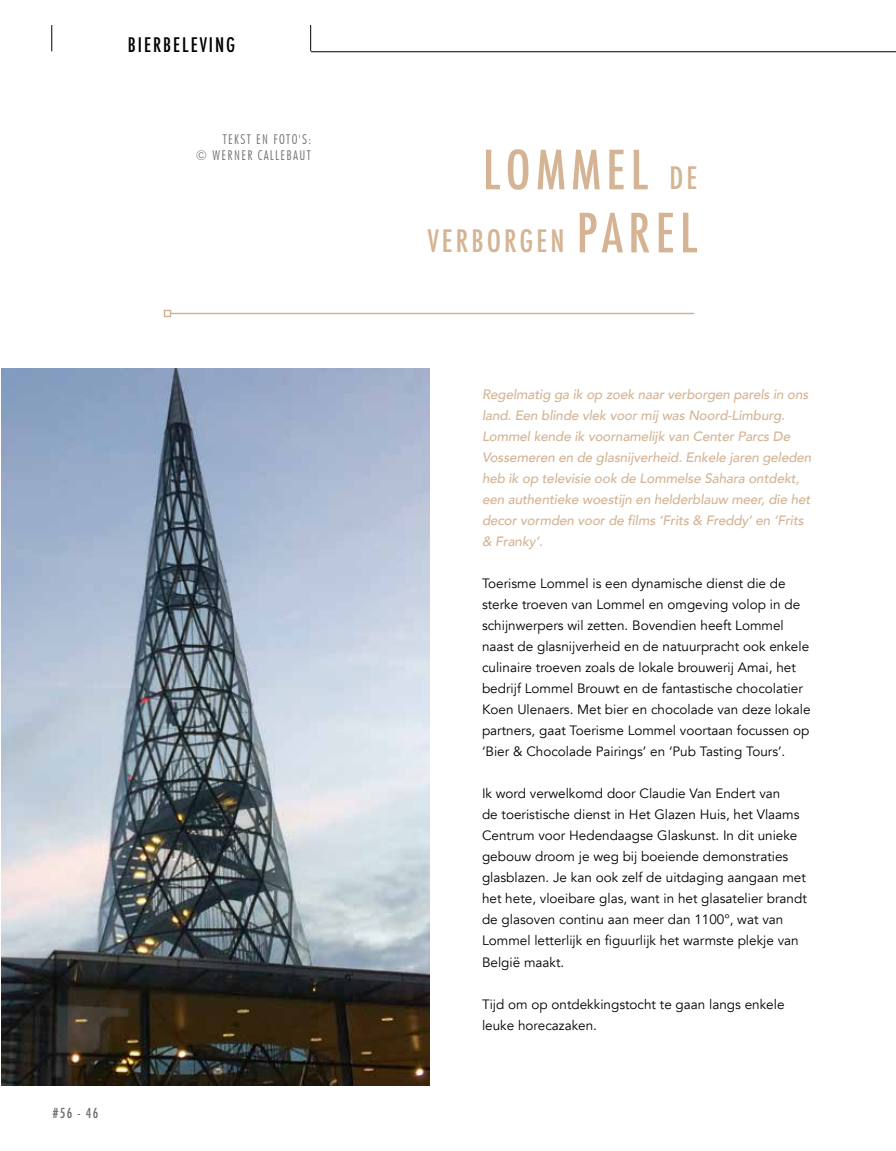
<style>
.page{position:relative;width:896px;height:1151px;background:#fff}
.page>*{position:absolute;margin:0;border:0;box-sizing:border-box;transform-origin:0 0}
.t1{font:500 condensed 52.5px "Futura";letter-spacing:.1em;color:#d4b494}
.t2{font:500 condensed 30px "Futura";letter-spacing:.1em;color:#d4b494}
.t3{font:500 condensed 19.5px "Futura";letter-spacing:.1em;color:#000}
.t4{font:13.5px/21px "Avenir";color:#000}
.t5{font:italic 500 13.5px/21px "Avenir";letter-spacing:-.01em;color:#d4b494}
.t6{font:300 condensed 13.5px/16.2px "Futura BT";letter-spacing:.1em;color:#706f6f;text-align:right}
.t7{font:500 condensed 13.5px "Futura";color:#706f6f}
.s1{font-size:30px}
.s2{font-size:52.5px}
</style>
<div class="page">
<hr style="left:311px;top:51px;width:584px;height:1px;background:#000">
<svg style="left:51px;top:25px;width:1px;height:26px"></svg>
<svg style="left:310px;top:25px;width:1px;height:26px"></svg>
<hr style="left:170px;top:313px;width:524px;height:1px;background:#d4b494">
<div style="left:164px;top:310px;width:7px;height:7px;border:2px solid #d4b494"></div>
<img style="left:1px;top:368px;width:428px;height:717px">
<h3 class="t3" style="left:128px;top:32px;width:109px">BIERBELEVING</h3>
<p class="t6" style="left:196px;top:131px;width:116px">TEKST EN FOTO'S:<br>© WERNER CALLEBAUT</p>
<p class="t7" style="left:53px;top:1103px;width:47px">#56 - 46</p>
<h1 class="t1" style="left:482px;top:136px;width:216px">LOMMEL <span class="s1">DE</span></h1>
<h2 class="t2" style="left:427px;top:222px;width:271px">VERBORGEN <span class="s2">PAREL</span></h2>
<p class="t5" style="left:482px;top:384px;width:331px">Regelmatig ga ik op zoek naar verborgen parels in ons land. Een blinde vlek voor mij was Noord-Limburg.<br>Lommel kende ik voornamelijk van Center Parcs De Vossemeren en de glasnijverheid. Enkele jaren geleden heb ik op televisie ook de Lommelse Sahara ontdekt, een authentieke woestijn en helderblauw meer, die het decor vormden voor de films ‘Frits &amp; Freddy’ en ‘Frits &amp; Franky’.</p>
<p class="t4" style="left:482px;top:573px;width:330px">Toerisme Lommel is een dynamische dienst die de sterke troeven van Lommel en omgeving volop in de schijnwerpers wil zetten. Bovendien heeft Lommel naast de glasnijverheid en de natuurpracht ook enkele culinaire troeven zoals de lokale brouwerij Amai, het bedrijf Lommel Brouwt en de fantastische chocolatier Koen Ulenaers. Met bier en chocolade van deze lokale partners, gaat Toerisme Lommel voortaan focussen op ‘Bier &amp; Chocolade Pairings’ en ‘Pub Tasting Tours’.</p>
<p class="t4" style="left:482px;top:783px;width:326px">Ik word verwelkomd door Claudie Van Endert van<br>de toeristische dienst in Het Glazen Huis, het Vlaams Centrum voor Hedendaagse Glaskunst. In dit unieke gebouw droom je weg bij boeiende demonstraties glasblazen. Je kan ook zelf de uitdaging aangaan met het hete, vloeibare glas, want in het glasatelier brandt de glasoven continu aan meer dan 1100°, wat van Lommel letterlijk en figuurlijk het warmste plekje van België maakt.</p>
<p class="t4" style="left:482px;top:993px;width:304px">Tijd om op ontdekkingstocht te gaan langs enkele leuke horecazaken.</p>
</div>
